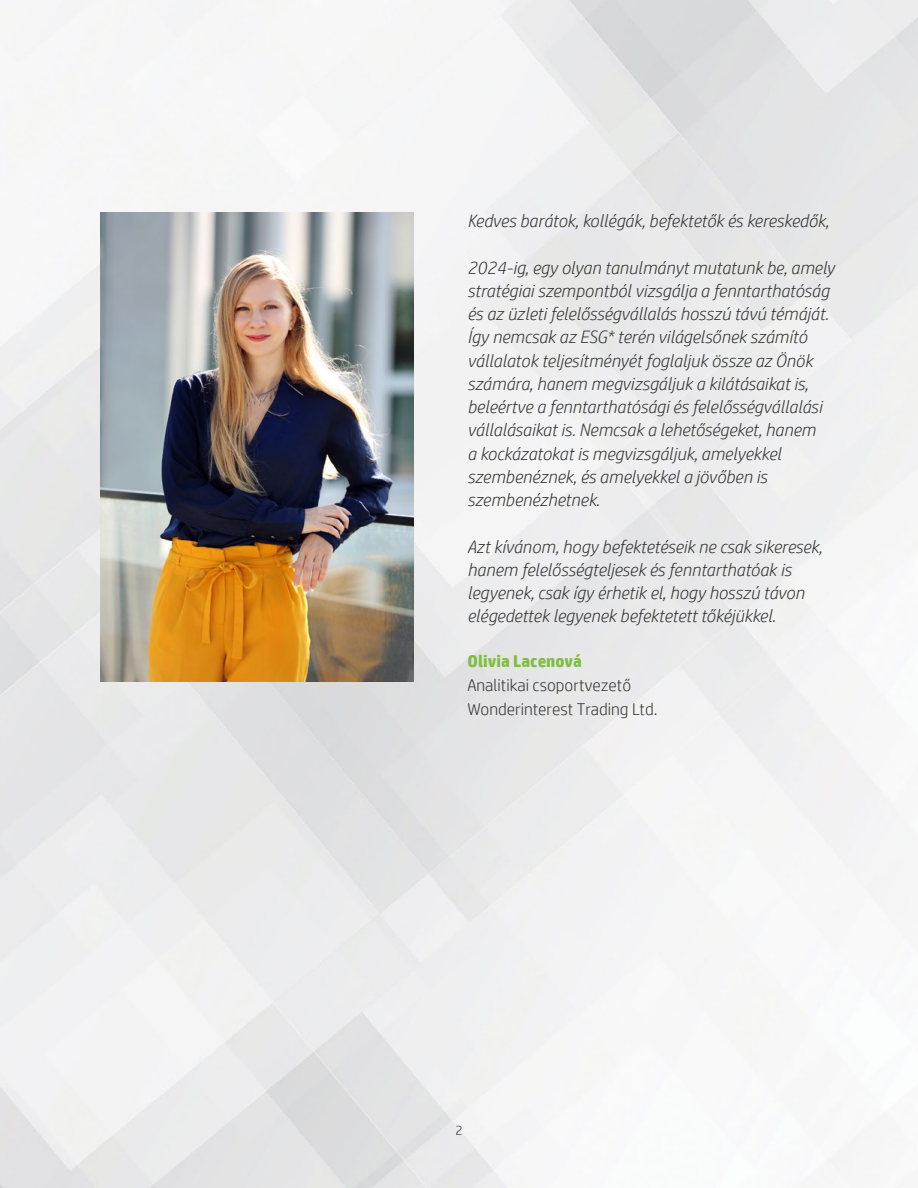
<style>
.page{position:relative;width:918px;height:1188px;background:#fff}
.page>*{position:absolute;margin:0;border:0;box-sizing:border-box;transform-origin:0 0}
.t1{font:italic 300 18px/23.2px "HP Simplified";color:#343433}
.t2{font:300 17.1px/24.3px "HP Simplified";color:#343433}
.t3{font:700 17.1px "HP Simplified";color:#7ebe42}
.t4{font:300 13.5px "HP Simplified";color:#343433}
</style>
<div class="page">
<img style="left:0;top:0;width:918px;height:1188px">
<img style="left:101px;top:213px;width:312px;height:468px">
<p class="t1" style="left:468px;top:209px;width:363px">Kedves barátok, kollégák, befektetők és kereskedők,</p>
<p class="t1" style="left:468px;top:256px;width:369px">2024-ig, egy olyan tanulmányt mutatunk be, amely stratégiai szempontból vizsgálja a fenntarthatóság és az üzleti felelősségvállalás hosszú távú témáját.<br>Így nemcsak az ESG* terén világelsőnek számító vállalatok teljesítményét foglaljuk össze az Önök számára, hanem megvizsgáljuk a kilátásaikat is, beleértve a fenntarthatósági és felelősségvállalási vállalásaikat is. Nemcsak a lehetőségeket, hanem<br>a kockázatokat is megvizsgáljuk, amelyekkel szembenéznek, és amelyekkel a jövőben is szembenézhetnek.</p>
<p class="t1" style="left:468px;top:534px;width:356px">Azt kívánom, hogy befektetéseik ne csak sikeresek, hanem felelősségteljesek és fenntarthatóak is legyenek, csak így érhetik el, hogy hosszú távon elégedettek legyenek befektetett tőkéjükkel.</p>
<p class="t3" style="left:468px;top:651px;width:116px">Olivia Lacenová</p>
<p class="t2" style="left:468px;top:673px;width:192px">Analitikai csoportvezető<br>Wonderinterest Trading Ltd.</p>
<p class="t4" style="left:455px;top:1123px;width:9px">2</p>
</div>
